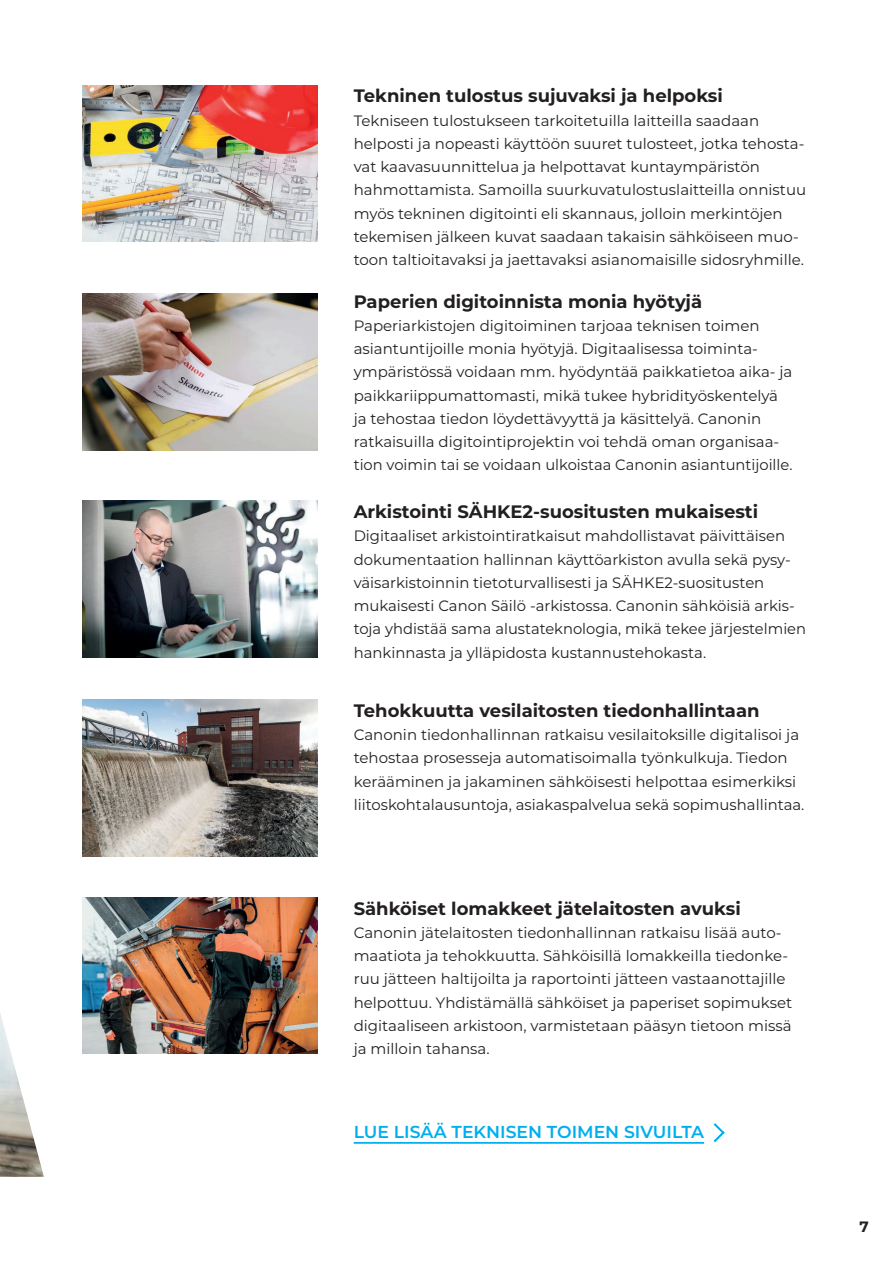
<style>
.page{position:relative;width:893px;height:1263px;background:#fff}
.page>*{position:absolute;margin:0;border:0;box-sizing:border-box;transform-origin:0 0}
.t1{font:700 18px "Montserrat";color:#231f20}
.t2{font:600 17.25px "Montserrat";color:#00aeef}
.t3{font:15px/23.2px "Montserrat";color:#231f20}
.t4{font:700 15px "Montserrat";color:#231f20}
</style>
<div class="page">
<img style="left:0;top:1013px;width:44px;height:164px">
<img style="left:82px;top:85px;width:236px;height:157px">
<img style="left:82px;top:293px;width:236px;height:157px">
<img style="left:82px;top:501px;width:236px;height:157px">
<img style="left:82px;top:699px;width:236px;height:157px">
<img style="left:82px;top:897px;width:236px;height:156px">
<hr style="left:354px;top:1142px;width:350px;height:2px;background:#00aeef">
<svg style="left:713px;top:1123px;width:12px;height:19px"></svg>
<p class="t1" style="left:354px;top:83px;width:371px">Tekninen tulostus sujuvaksi ja helpoksi</p>
<p class="t3" style="left:354px;top:108px;width:454px">Tekniseen tulostukseen tarkoitetuilla laitteilla saadaan helposti ja nopeasti käyttöön suuret tulosteet, jotka tehosta&shy;vat kaavasuunnittelua ja helpottavat kuntaympäristön hahmottamista. Samoilla suurkuvatulostuslaitteilla onnistuu myös tekninen digitointi eli skannaus, jolloin merkintöjen tekemisen jälkeen kuvat saadaan takaisin sähköiseen muo&shy;toon taltioitavaksi ja jaettavaksi asianomaisille sidosryhmille.</p>
<p class="t1" style="left:354px;top:288px;width:350px">Paperien digitoinnista monia hyötyjä</p>
<p class="t3" style="left:354px;top:313px;width:440px">Paperiarkistojen digitoiminen tarjoaa teknisen toimen asiantuntijoille monia hyötyjä. Digitaalisessa toiminta&shy;ympäristössä voidaan mm. hyödyntää paikkatietoa aika- ja paikkariippumattomasti, mikä tukee hybridityöskentelyä ja tehostaa tiedon löydettävyyttä ja käsittelyä. Canonin ratkaisuilla digitointiprojektin voi tehdä oman organisaa&shy;tion voimin tai se voidaan ulkoistaa Canonin asiantuntijoille.</p>
<p class="t1" style="left:354px;top:499px;width:406px">Arkistointi SÄHKE2-suositusten mukaisesti</p>
<p class="t3" style="left:354px;top:524px;width:454px">Digitaaliset arkistointiratkaisut mahdollistavat päivittäisen dokumentaation hallinnan käyttöarkiston avulla sekä pysy&shy;väisarkistoinnin tietoturvallisesti ja SÄHKE2-suositusten mukaisesti Canon Säilö -arkistossa. Canonin sähköisiä arkis&shy;toja yhdistää sama alustateknologia, mikä tekee järjestelmien hankinnasta ja ylläpidosta kustannustehokasta.</p>
<p class="t1" style="left:354px;top:697px;width:407px">Tehokkuutta vesilaitosten tiedonhallintaan</p>
<p class="t3" style="left:354px;top:723px;width:452px">Canonin tiedonhallinnan ratkaisu vesilaitoksille digitalisoi ja tehostaa prosesseja automatisoimalla työnkulkuja. Tiedon kerääminen ja jakaminen sähköisesti helpottaa esimerkiksi liitoskohtalausuntoja, asiakaspalvelua sekä sopimushallintaa.</p>
<p class="t1" style="left:354px;top:895px;width:389px">Sähköiset lomakkeet jätelaitosten avuksi</p>
<p class="t3" style="left:354px;top:920px;width:440px">Canonin jätelaitosten tiedonhallinnan ratkaisu lisää auto&shy;maatiota ja tehokkuutta. Sähköisillä lomakkeilla tiedonke&shy;ruu jätteen haltijoilta ja raportointi jätteen vastaanottajille helpottuu. Yhdistämällä sähköiset ja paperiset sopimukset digitaaliseen arkistoon, varmistetaan pääsyn tietoon missä ja milloin tahansa.</p>
<p class="t2" style="left:354px;top:1119px;width:352px">LUE LISÄÄ TEKNISEN TOIMEN SIVUILTA</p>
<p class="t4" style="left:860px;top:1216px;width:11px">7</p>
</div>
